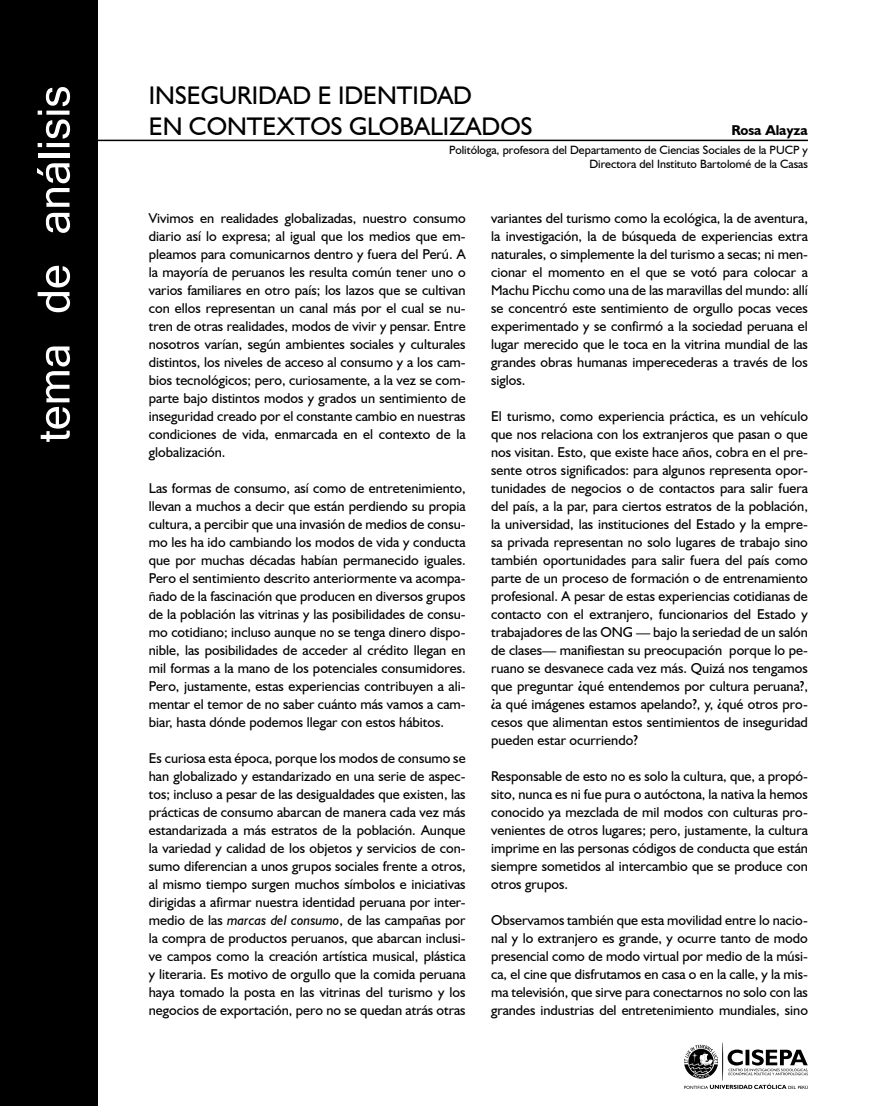
<style>
.page{position:relative;width:893px;height:1106px;background:#fff}
.page>*{position:absolute;margin:0;border:0;box-sizing:border-box;transform-origin:0 0}
.t1{font:67.5px "Vrinda";color:#fff}
.t2{font:25.5px "Humanist 521 BT";color:#000}
.t3{font:14.25px/18px "Humanist 521 BT";color:#000;text-align:justify}
.t4{font:700 14.25px "Humanist 521 BT";color:#000}
.t5{font:13.5px "Humanist 531 BT Roman A";color:#fff}
.t6{font:12px/14.4px "Humanist 521 BT";color:#000;text-align:right}
.s1{font-style:italic}
</style>
<div class="page">
<svg style="left:684px;top:1042px;width:124px;height:47px"></svg>
<div style="left:0;top:0;width:98px;height:1106px;background:#000"></div>
<hr style="left:97px;top:140px;width:711px;height:1px;background:#000">
<svg style="left:45px;top:1026px;width:8px;height:11px"></svg>
<p class="t5" style="left:54px;top:305px;width:222px;rotate:-90deg">AÑO 4 Nº 18 / MAYO - JUNIIO 2008</p>
<h2 class="t2" style="left:149px;top:80px;width:23px">Inseguridad</h2>
<h2 class="t2" style="left:318px;top:80px;width:36px">e identidad</h2>
<h1 class="t1" style="left:21px;top:442px;width:359px;rotate:-90deg">tema de análisis</h1>
<h2 class="t2" style="left:149px;top:111px;width:59px">en conte</h2>
<h2 class="t2" style="left:276px;top:111px;width:35px">xtos</h2>
<h2 class="t2" style="left:349px;top:111px;width:15px">globali</h2>
<h2 class="t2" style="left:449px;top:111px;width:34px">zados</h2>
<p class="t4" style="left:731px;top:121px;width:78px">Rosa Alayza</p>
<p class="t6" style="left:449px;top:142px;width:360px">Politóloga, profesora del Departamento de Ciencias Sociales de la PUCP y<br>Directora del Instituto Bartolomé de la Casas</p>
<p class="t3" style="left:491px;top:209px;width:318px">variantes del turismo como la ecológica, la de aventura, la investigación, la de búsqueda de experiencias extra naturales, o simplemente la del turismo a secas; ni men&shy;cionar el momento en el que se votó para colocar a Machu Picchu como una de las maravillas del mundo: allí se concentró este sentimiento de orgullo pocas veces experimentado y se confirmó a la sociedad peruana el lugar merecido que le toca en la vitrina mundial de las grandes obras humanas imperecederas a través de los siglos.</p>
<p class="t3" style="left:491px;top:407px;width:319px">El turismo, como experiencia práctica, es un vehículo que nos relaciona con los extranjeros que pasan o que nos visitan. Esto, que existe hace años, cobra en el pre&shy;sente otros significados: para algunos representa opor&shy;tunidades de negocios o de contactos para salir fuera del país, a la par, para ciertos estratos de la población, la universidad, las instituciones del Estado y la empre&shy;sa privada representan no solo lugares de trabajo sino también oportunidades para salir fuera del país como parte de un proceso de formación o de entrenamiento profesional. A pesar de estas experiencias cotidianas de contacto con el extranjero, funcionarios del Estado y trabajadores de las ONG — bajo la seriedad de un salón de clases— manifiestan su preocupación porque lo pe&shy;ruano se desvanece cada vez más. Quizá nos tengamos que preguntar ¿qué entendemos por cultura peruana?, ¿a qué imágenes estamos apelando?, y, ¿qué otros pro&shy;cesos que alimentan estos sentimientos de inseguridad pueden estar ocurriendo?</p>
<p class="t3" style="left:491px;top:767px;width:318px">Responsable de esto no es solo la cultura, que, a propó&shy;sito, nunca es ni fue pura o autóctona, la nativa la hemos conocido ya mezclada de mil modos con culturas pro&shy;venientes de otros lugares; pero, justamente, la cultura imprime en las personas códigos de conducta que están siempre sometidos al intercambio que se produce con otros grupos.</p>
<p class="t3" style="left:491px;top:911px;width:318px">Observamos también que esta movilidad entre lo nacio&shy;nal y lo extranjero es grande, y ocurre tanto de modo presencial como de modo virtual por medio de la músi&shy;ca, el cine que disfrutamos en casa o en la calle, y la mis&shy;ma televisión, que sirve para conectarnos no solo con las grandes industrias del entretenimiento mundiales, sino</p>
<p class="t3" style="left:149px;top:209px;width:318px">Vivimos en realidades globalizadas, nuestro consumo diario así lo expresa; al igual que los medios que em&shy;pleamos para comunicarnos dentro y fuera del Perú. A la mayoría de peruanos les resulta común tener uno o varios familiares en otro país; los lazos que se cultivan con ellos representan un canal más por el cual se nu&shy;tren de otras realidades, modos de vivir y pensar. Entre nosotros varían, según ambientes sociales y culturales distintos, los niveles de acceso al consumo y a los cam&shy;bios tecnológicos; pero, curiosamente, a la vez se com&shy;parte bajo distintos modos y grados un sentimiento de inseguridad creado por el constante cambio en nuestras condiciones de vida, enmarcada en el contexto de la globalización.</p>
<p class="t3" style="left:149px;top:479px;width:318px">Las formas de consumo, así como de entretenimiento, llevan a muchos a decir que están perdiendo su propia cultura, a percibir que una invasión de medios de consu&shy;mo les ha ido cambiando los modos de vida y conducta que por muchas décadas habían permanecido iguales.<br>Pero el sentimiento descrito anteriormente va acompa&shy;ñado de la fascinación que producen en diversos grupos de la población las vitrinas y las posibilidades de consu&shy;mo cotidiano; incluso aunque no se tenga dinero dispo&shy;nible, las posibilidades de acceder al crédito llegan en mil formas a la mano de los potenciales consumidores.<br>Pero, justamente, estas experiencias contribuyen a ali&shy;mentar el temor de no saber cuánto más vamos a cam&shy;biar, hasta dónde podemos llegar con estos hábitos.</p>
<p class="t3" style="left:149px;top:749px;width:318px">Es curiosa esta época, porque los modos de consumo se han globalizado y estandarizado en una serie de aspec&shy;tos; incluso a pesar de las desigualdades que existen, las prácticas de consumo abarcan de manera cada vez más estandarizada a más estratos de la población. Aunque la variedad y calidad de los objetos y servicios de con&shy;sumo diferencian a unos grupos sociales frente a otros, al mismo tiempo surgen muchos símbolos e iniciativas dirigidas a afirmar nuestra identidad peruana por inter&shy;medio de las <span class="s1">marcas del consumo</span>, de las campañas por la compra de productos peruanos, que abarcan inclusi&shy;ve campos como la creación artística musical, plástica y literaria. Es motivo de orgullo que la comida peruana haya tomado la posta en las vitrinas del turismo y los negocios de exportación, pero no se quedan atrás otras</p>
</div>
